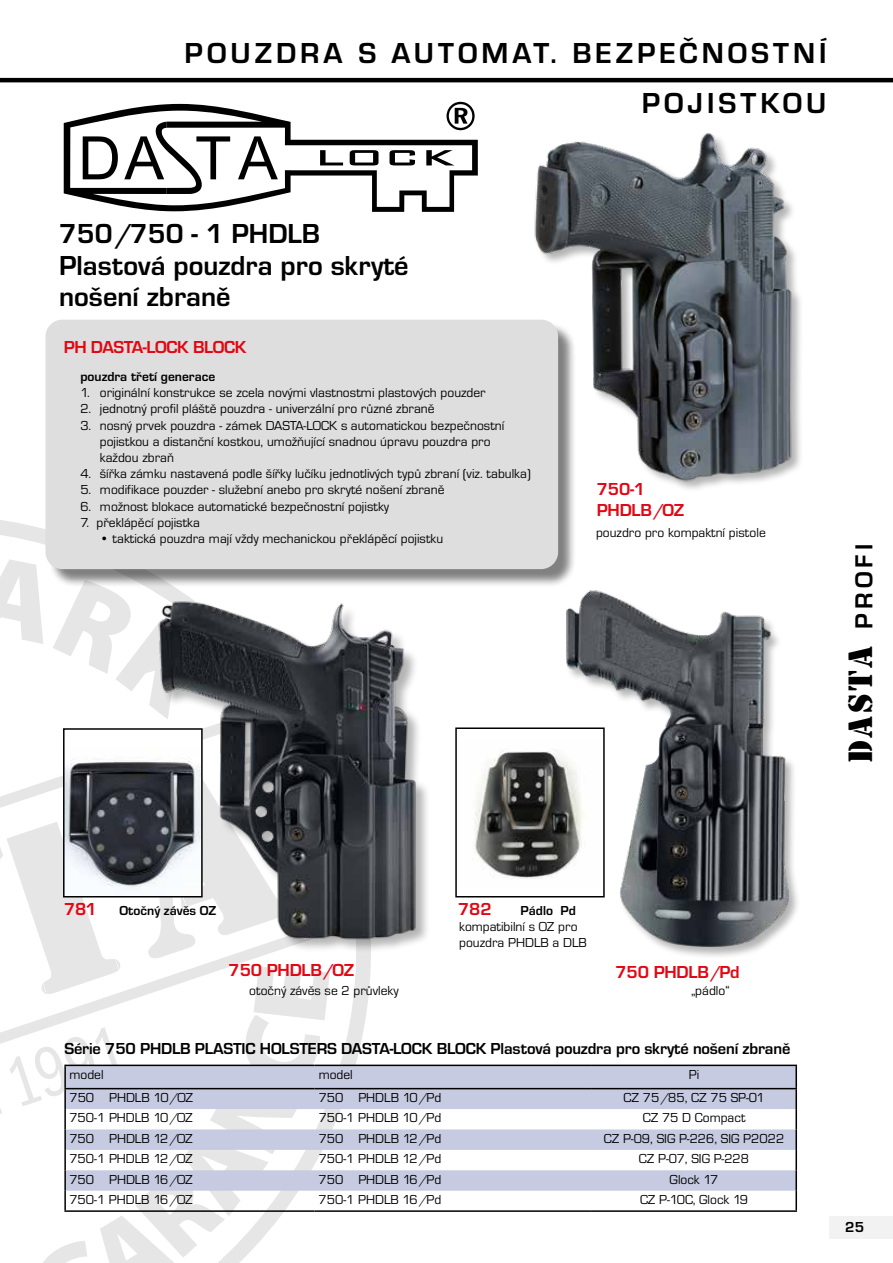
<style>
.page{position:relative;width:893px;height:1263px;background:#fff}
.page>*{position:absolute;margin:0;border:0;box-sizing:border-box;transform-origin:0 0}
.t1{font:34.95px "Stencil";letter-spacing:.075em;color:#000}
.t2{font:700 30px/50.7px "Eurostile TOT";letter-spacing:.135em;color:#000;text-align:right}
.t3{font:700 28.5px/31.5px "Eurostile TOT";color:#000}
.t4{font:700 25.5px "Eurostile TOT";letter-spacing:.165em;color:#000}
.t5{font:700 18px/21.6px "Eurostile TOT";letter-spacing:-.01em;color:#e30613}
.t6{font:700 16.5px "Eurostile TOT";letter-spacing:-.01em;color:#000}
.t7{font:700 15px "Eurostile TOT";color:#000}
.t8{font:13.5px/16.2px "Eurostile TOT";color:#000}
.t9{font:700 13.5px "Eurostile TOT";color:#000}
</style>
<div class="page">
<div style="left:829px;top:1216px;width:64px;height:22px;background:#f2f2f2"></div>
<svg style="left:0;top:559px;width:43px;height:85px"></svg>
<svg style="left:53px;top:588px;width:84px;height:103px"></svg>
<svg style="left:0;top:776px;width:137px;height:268px"></svg>
<hr style="left:0;top:78px;width:893px;height:4px;background:#000">
<img style="left:0;top:776px;width:14px;height:265px">
<svg style="left:10px;top:966px;width:787px;height:297px"></svg>
<hr style="left:64px;top:1064px;width:250px;height:2px;background:#000">
<hr style="left:314px;top:1064px;width:278px;height:2px;background:#000">
<hr style="left:592px;top:1064px;width:205px;height:2px;background:#000">
<hr style="left:64px;top:1088px;width:250px;height:1px;background:#000">
<hr style="left:314px;top:1088px;width:278px;height:1px;background:#000">
<hr style="left:592px;top:1088px;width:205px;height:1px;background:#000">
<hr style="left:64px;top:1210px;width:250px;height:2px;background:#000">
<hr style="left:314px;top:1210px;width:278px;height:2px;background:#000">
<hr style="left:592px;top:1210px;width:205px;height:2px;background:#000">
<img style="left:471px;top:77px;width:422px;height:412px">
<svg style="left:64px;top:102px;width:414px;height:110px"></svg>
<div style="left:48px;top:322px;width:529px;height:266px;background:#000;opacity:.5"></div>
<div style="left:45px;top:320px;width:513px;height:249px;background:#dedede;border-radius:17px"></div>
<img style="left:137px;top:582px;width:307px;height:391px">
<img style="left:551px;top:558px;width:247px;height:399px">
<div style="left:64px;top:729px;width:138px;height:168px;background:#fff"></div>
<img style="left:66px;top:758px;width:134px;height:132px">
<div style="left:63px;top:728px;width:140px;height:169px;border:2px solid #000"></div>
<img style="left:474px;top:741px;width:128px;height:148px">
<div style="left:455px;top:727px;width:150px;height:170px;border:2px solid #000"></div>
<h2 class="t2" style="left:185px;top:28px;width:643px">POUZDRA S AUTOMAT. BEZPEČNOSTNÍ<br>POJISTKOU</h2>
<h3 class="t3" style="left:59px;top:219px;width:351px">750/750 - 1 PHDLB<br>Plastová pouzdra pro skryté nošení zbraně</h3>
<h3 class="t5" style="left:64px;top:337px;width:184px">PH DASTA-LOCK BLOCK</h3>
<p class="t9" style="left:80px;top:369px;width:136px">pouzdra třetí generace</p>
<p class="t8" style="left:80px;top:385px;width:407px">1. originální konstrukce se zcela novými vlastnostmi plastových pouzder</p>
<p class="t8" style="left:80px;top:401px;width:356px">2. jednotný profil pláště pouzdra - univerzální pro různé zbraně</p>
<p class="t8" style="left:100px;top:417px;width:406px;text-indent:-19px">3. nosný prvek pouzdra - zámek DASTA-LOCK s automatickou bezpečnostní pojistkou a distanční kostkou, umožňující snadnou úpravu pouzdra pro každou zbraň</p>
<p class="t8" style="left:80px;top:466px;width:452px">4. šířka zámku nastavená podle šířky lučíku jednotlivých typů zbraní (viz. tabulka)</p>
<p class="t8" style="left:80px;top:482px;width:366px">5. modifikace pouzder - služební anebo pro skryté nošení zbraně</p>
<p class="t8" style="left:80px;top:498px;width:310px">6. možnost blokace automatické bezpečnostní pojistky</p>
<p class="t8" style="left:80px;top:515px;width:121px">7. překlápěcí pojistka</p>
<p class="t8" style="left:100px;top:531px;width:345px">• taktická pouzdra mají vždy mechanickou překlápěcí pojistku</p>
<h3 class="t5" style="left:597px;top:478px;width:89px">750-1<br>PHDLB/OZ</h3>
<p class="t8" style="left:596px;top:524px;width:171px">pouzdro pro kompaktní pistole</p>
<h3 class="t4" style="left:850px;top:629px;width:86px;rotate:-90deg">PROFI</h3>
<h1 class="t1" style="left:840px;top:763px;width:118px;rotate:-90deg">DASTA</h1>
<h3 class="t5" style="left:64px;top:898px;width:34px">781</h3>
<h3 class="t5" style="left:458px;top:898px;width:35px">782</h3>
<p class="t9" style="left:120px;top:903px;width:98px">Otočný závěs OZ</p>
<p class="t9" style="left:521px;top:903px;width:57px">Pádlo Pd</p>
<p class="t8" style="left:459px;top:919px;width:129px">kompatibilní s OZ pro pouzdra PHDLB a DLB</p>
<h3 class="t5" style="left:229px;top:960px;width:127px">750 PHDLB/OZ</h3>
<h3 class="t5" style="left:615px;top:962px;width:126px">750 PHDLB/Pd</h3>
<p class="t8" style="left:249px;top:983px;width:151px">otočný závěs se 2 průvleky</p>
<p class="t8" style="left:691px;top:983px;width:40px">„pádlo“</p>
<p class="t6" style="left:64px;top:1039px;width:727px">Série 750 PHDLB PLASTIC HOLSTERS DASTA-LOCK BLOCK Plastová pouzdra pro skryté nošení zbraně</p>
<p class="t8" style="left:69px;top:1066px;width:36px">model</p>
<p class="t8" style="left:319px;top:1066px;width:36px">model</p>
<p class="t8" style="left:689px;top:1066px;width:12px">Pi</p>
<p class="t8" style="left:69px;top:1089px;width:125px">750 PHDLB 10/OZ</p>
<p class="t8" style="left:319px;top:1089px;width:124px">750 PHDLB 10/Pd</p>
<p class="t8" style="left:623px;top:1089px;width:143px">CZ 75/85, CZ 75 SP-01</p>
<p class="t8" style="left:69px;top:1110px;width:125px">750-1 PHDLB 10/OZ</p>
<p class="t8" style="left:319px;top:1110px;width:124px">750-1 PHDLB 10/Pd</p>
<p class="t8" style="left:643px;top:1110px;width:104px">CZ 75 D Compact</p>
<p class="t8" style="left:69px;top:1130px;width:125px">750 PHDLB 12/OZ</p>
<p class="t8" style="left:319px;top:1130px;width:124px">750 PHDLB 12/Pd</p>
<p class="t8" style="left:604px;top:1130px;width:182px">CZ P-09, SIG P-226, SIG P2022</p>
<p class="t8" style="left:69px;top:1151px;width:125px">750-1 PHDLB 12/OZ</p>
<p class="t8" style="left:319px;top:1151px;width:124px">750-1 PHDLB 12/Pd</p>
<p class="t8" style="left:639px;top:1151px;width:112px">CZ P-07, SIG P-228</p>
<p class="t8" style="left:69px;top:1171px;width:125px">750 PHDLB 16/OZ</p>
<p class="t8" style="left:319px;top:1171px;width:124px">750 PHDLB 16/Pd</p>
<p class="t8" style="left:670px;top:1171px;width:50px">Glock 17</p>
<p class="t8" style="left:69px;top:1192px;width:125px">750-1 PHDLB 16/OZ</p>
<p class="t8" style="left:319px;top:1192px;width:124px">750-1 PHDLB 16/Pd</p>
<p class="t8" style="left:640px;top:1192px;width:110px">CZ P-10C, Glock 19</p>
<p class="t7" style="left:845px;top:1219px;width:20px">25</p>
</div>
